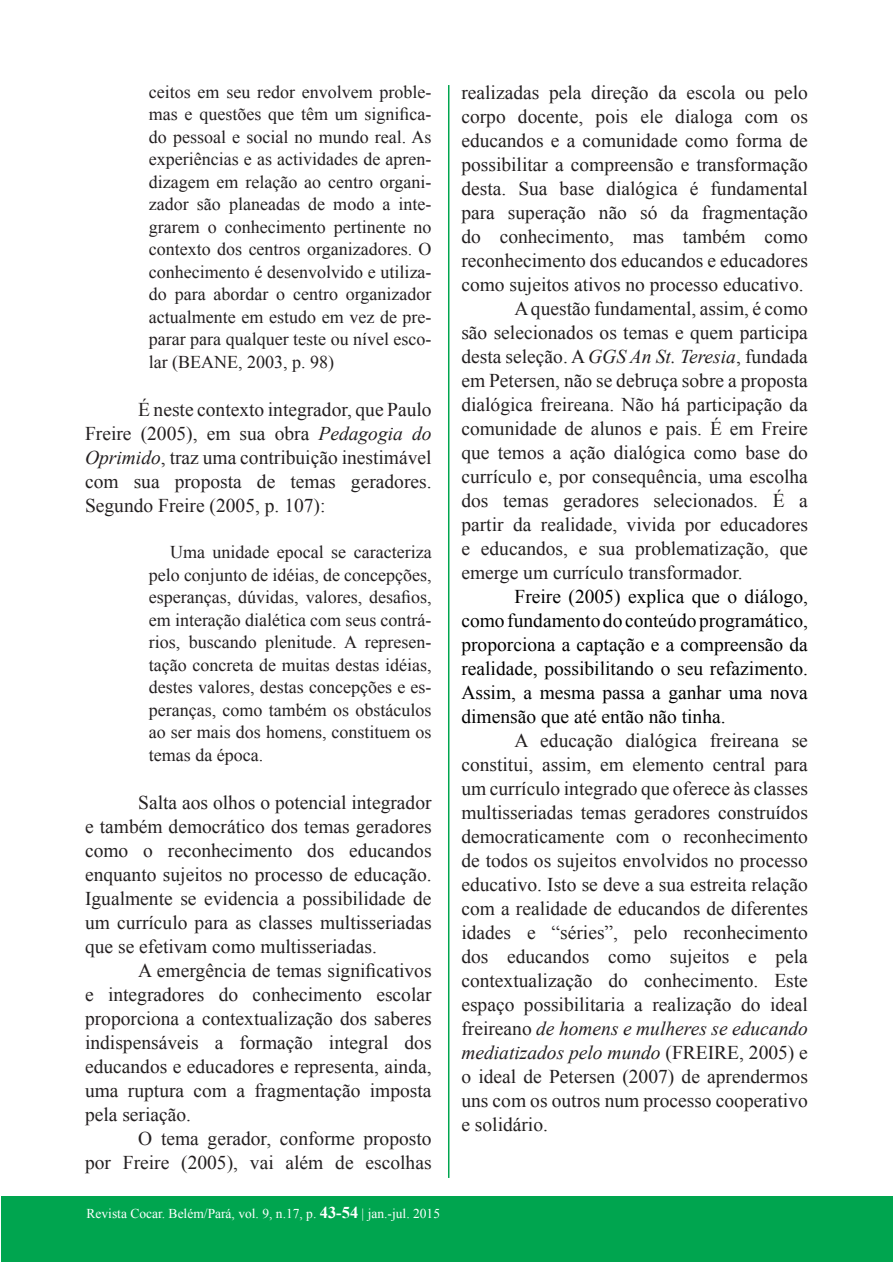
<style>
.page{position:relative;width:893px;height:1263px;background:#fff}
.page>*{position:absolute;margin:0;border:0;box-sizing:border-box;transform-origin:0 0}
.t1{font:19.5px/24px "Times New Roman";color:#231f20;text-align:justify}
.t2{font:19.5px/24px "Times New Roman";color:#000;text-align:justify}
.t3{font:18px/22.5px "Times New Roman";color:#231f20;text-align:justify}
.t4{font:13.5px "Times New Roman";color:#fff}
.s1{font-style:italic}
.s2{font-weight:700;font-size:16.5px}
</style>
<div class="page">
<div style="left:1px;top:1196px;width:892px;height:66px;background:#00a54f"></div>
<hr style="left:448px;top:85px;width:1px;height:1093px;background:#00a54f">
<p class="t3" style="left:149px;top:80px;width:284px">ceitos em seu redor envolvem proble&shy;mas e questões que têm um significa&shy;do pessoal e social no mundo real. As experiências e as actividades de apren&shy;dizagem em relação ao centro organi&shy;zador são planeadas de modo a inte&shy;grarem o conhecimento pertinente no contexto dos centros organizadores. O conhecimento é desenvolvido e utiliza&shy;do para abordar o centro organizador actualmente em estudo em vez de pre&shy;parar para qualquer teste ou nível esco&shy;lar (BEANE, 2003, p. 98)</p>
<p class="t1" style="left:85px;top:397px;width:348px;text-indent:53px">É neste contexto integrador, que Paulo Freire (2005), em sua obra <span class="s1">Pedagogia do Oprimido</span>, traz uma contribuição inestimável com sua proposta de temas geradores.<br>Segundo Freire (2005, p. 107):</p>
<p class="t3" style="left:149px;top:540px;width:284px;text-indent:21px">Uma unidade epocal se caracteriza pelo conjunto de idéias, de concepções, esperanças, dúvidas, valores, desafios, em interação dialética com seus contrá&shy;rios, buscando plenitude. A represen&shy;tação concreta de muitas destas idéias, destes valores, destas concepções e es&shy;peranças, como também os obstáculos ao ser mais dos homens, constituem os temas da época.</p>
<p class="t1" style="left:85px;top:790px;width:348px;text-indent:53px">Salta aos olhos o potencial integrador e também democrático dos temas geradores como o reconhecimento dos educandos enquanto sujeitos no processo de educação.<br>Igualmente se evidencia a possibilidade de um currículo para as classes multisseriadas que se efetivam como multisseriadas.</p>
<p class="t1" style="left:85px;top:958px;width:348px;text-indent:53px">A emergência de temas significativos e integradores do conhecimento escolar proporciona a contextualização dos saberes indispensáveis a formação integral dos educandos e educadores e representa, ainda, uma ruptura com a fragmentação imposta pela seriação.</p>
<p class="t1" style="left:85px;top:1126px;width:348px;text-align:right">O tema gerador, conforme proposto<br>por Freire (2005), vai além de escolhas</p>
<p class="t4" style="left:320px;top:1206px;width:104px"><span class="s2">43-54</span>| jan.-jul. 2015</p>
<p class="t4" style="left:87px;top:1205px;width:255px">Revista Cocar. Belém/Pará, vol. 9, n.17, p. <span class="s2">3-6</span></p>
<p class="t4" style="left:362px;top:1205px;width:80px">| jan.-jul. 2015</p>
<p class="t1" style="left:461px;top:80px;width:348px">realizadas pela direção da escola ou pelo</p>
<p class="t1" style="left:461px;top:104px;width:348px">corpo docente, pois ele dialoga com os</p>
<p class="t1" style="left:461px;top:128px;width:348px">educandos e a comunidade como forma de</p>
<p class="t1" style="left:461px;top:152px;width:348px">possibilitar a compreensão e transformação</p>
<p class="t1" style="left:461px;top:176px;width:348px">desta. Sua base dialógica é fundamental</p>
<p class="t1" style="left:461px;top:200px;width:348px">para superação não só da fragmentação</p>
<p class="t1" style="left:461px;top:224px;width:348px">do conhecimento, mas também como</p>
<p class="t1" style="left:461px;top:248px;width:348px">reconhecimento dos educandos e educadores</p>
<p class="t1" style="left:461px;top:272px;width:344px">como sujeitos ativos no processo educativo.</p>
<p class="t1" style="left:515px;top:296px;width:295px">A questão fundamental, assim, é como</p>
<p class="t1" style="left:461px;top:320px;width:348px">são selecionados os temas e quem participa</p>
<p class="t1" style="left:461px;top:344px;width:348px">desta seleção. A <span class="s1">GGS An St. Teresia</span>, fundada</p>
<p class="t1" style="left:461px;top:368px;width:348px">em Petersen, não se debruça sobre a proposta</p>
<p class="t1" style="left:461px;top:392px;width:348px">dialógica freireana. Não há participação da</p>
<p class="t1" style="left:461px;top:416px;width:348px">comunidade de alunos e pais. É em Freire</p>
<p class="t1" style="left:461px;top:440px;width:348px">que temos a ação dialógica como base do</p>
<p class="t1" style="left:461px;top:464px;width:348px">currículo e, por consequência, uma escolha</p>
<p class="t1" style="left:461px;top:488px;width:348px">dos temas geradores selecionados. É a</p>
<p class="t1" style="left:461px;top:512px;width:348px">partir da realidade, vivida por educadores</p>
<p class="t1" style="left:461px;top:536px;width:348px">e educandos, e sua problematização, que</p>
<p class="t1" style="left:461px;top:560px;width:283px">emerge um currículo transformador.</p>
<p class="t2" style="left:461px;top:584px;width:348px;text-indent:53px">Freire (2005) explica que o diálogo, como fundamento do conteúdo programático, proporciona a captação e a compreensão da realidade, possibilitando o seu refazimento.<br>Assim, a mesma passa a ganhar uma nova dimensão que até então não tinha.</p>
<p class="t1" style="left:461px;top:728px;width:348px;text-indent:53px">A educação dialógica freireana se constitui, assim, em elemento central para um currículo integrado que oferece às classes multisseriadas temas geradores construídos democraticamente com o reconhecimento de todos os sujeitos envolvidos no processo educativo. Isto se deve a sua estreita relação com a realidade de educandos de diferentes idades e “séries”, pelo reconhecimento dos educandos como sujeitos e pela contextualização do conhecimento. Este espaço possibilitaria a realização do ideal freireano <span class="s1">de homens e mulheres se educando mediatizados pelo mundo</span> (FREIRE, 2005) e o ideal de Petersen (2007) de aprendermos uns com os outros num processo cooperativo e solidário.</p>
</div>
